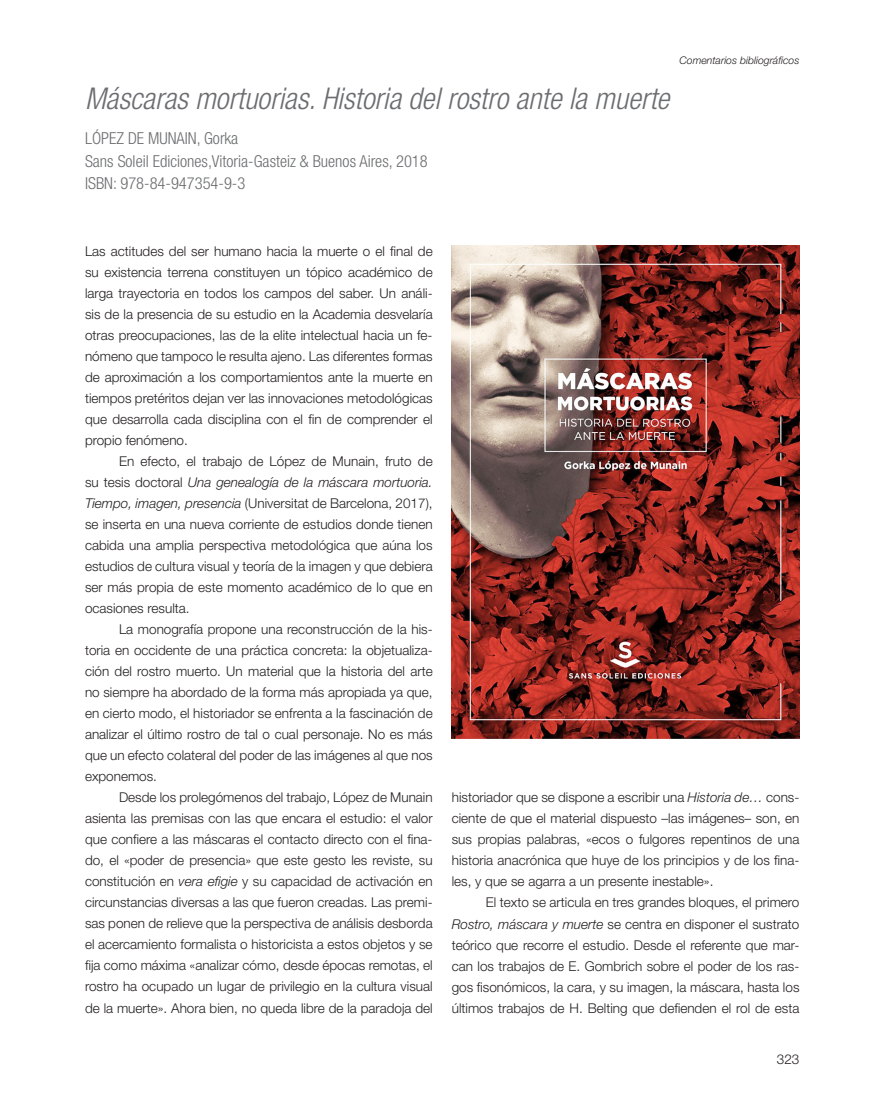
<style>
.page{position:relative;width:893px;height:1106px;background:#fff}
.page>*{position:absolute;margin:0;border:0;box-sizing:border-box;transform-origin:0 0}
.t1{font:italic 300 condensed 30px "Helvetica Neue LT Std";color:#6c6d70}
.t2{font:300 condensed 16.5px/22.5px "Helvetica Neue LT Std";color:#6c6d70}
.t3{font:300 13.5px/21px "Helvetica Neue LT Std";color:#231f20;text-align:justify}
.t4{font:italic 300 10.5px "Helvetica Neue LT Std";color:#231f20}
.s1{font-style:italic}
</style>
<div class="page">
<img style="left:452px;top:245px;width:347px;height:493px">
<h1 class="t1" style="left:85px;top:81px;width:586px">Máscaras mortuorias. Historia del rostro ante la muerte</h1>
<p class="t2" style="left:85px;top:127px;width:344px">LÓPEZ DE MUNAIN, Gorka<br>Sans Soleil Ediciones,Vitoria-Gasteiz &amp; Buenos Aires, 2018<br>ISBN: 978-84-947354-9-3</p>
<p class="t4" style="left:679px;top:54px;width:121px">Comentarios bibliográficos</p>
<p class="t3" style="left:85px;top:240px;width:349px">Las actitudes del ser humano hacia la muerte o el final de su existencia terrena constituyen un tópico académico de larga trayectoria en todos los campos del saber. Un análi&shy;sis de la presencia de su estudio en la Academia desvelaría otras preocupaciones, las de la elite intelectual hacia un fe&shy;nómeno que tampoco le resulta ajeno. Las diferentes formas de aproximación a los comportamientos ante la muerte en tiempos pretéritos dejan ver las innovaciones metodológicas que desarrolla cada disciplina con el fin de comprender el propio fenómeno.</p>
<p class="t3" style="left:85px;top:450px;width:349px;text-indent:34px">En efecto, el trabajo de López de Munain, fruto de su tesis doctoral <span class="s1">Una genealogía de la máscara mortuoria.<br>Tiempo, imagen, presencia</span> (Universitat de Barcelona, 2017), se inserta en una nueva corriente de estudios donde tienen cabida una amplia perspectiva metodológica que aúna los estudios de cultura visual y teoría de la imagen y que debiera ser más propia de este momento académico de lo que en ocasiones resulta.</p>
<p class="t3" style="left:85px;top:618px;width:349px;text-indent:34px">La monografía propone una reconstrucción de la his&shy;toria en occidente de una práctica concreta: la objetualiza&shy;ción del rostro muerto. Un material que la historia del arte no siempre ha abordado de la forma más apropiada ya que, en cierto modo, el historiador se enfrenta a la fascinación de analizar el último rostro de tal o cual personaje. No es más que un efecto colateral del poder de las imágenes al que nos exponemos.</p>
<p class="t3" style="left:85px;top:786px;width:349px;text-indent:34px">Desde los prolegómenos del trabajo, López de Munain asienta las premisas con las que encara el estudio: el valor que confiere a las máscaras el contacto directo con el fina&shy;do, el «poder de presencia» que este gesto les reviste, su constitución en <span class="s1">vera efigie</span> y su capacidad de activación en circunstancias diversas a las que fueron creadas. Las premi&shy;sas ponen de relieve que la perspectiva de análisis desborda el acercamiento formalista o historicista a estos objetos y se fija como máxima «analizar cómo, desde épocas remotas, el rostro ha ocupado un lugar de privilegio en la cultura visual de la muerte». Ahora bien, no queda libre de la paradoja del</p>
<p class="t3" style="left:452px;top:786px;width:349px">historiador que se dispone a escribir una <span class="s1">Historia de…</span> cons&shy;ciente de que el material dispuesto –las imágenes– son, en sus propias palabras, «ecos o fulgores repentinos de una historia anacrónica que huye de los principios y de los fina&shy;les, y que se agarra a un presente inestable».</p>
<p class="t3" style="left:452px;top:892px;width:349px;text-indent:34px">El texto se articula en tres grandes bloques, el primero <span class="s1">Rostro, máscara y muerte</span> se centra en disponer el sustrato teórico que recorre el estudio. Desde el referente que mar&shy;can los trabajos de E. Gombrich sobre el poder de los ras&shy;gos fisonómicos, la cara, y su imagen, la máscara, hasta los últimos trabajos de H. Belting que defienden el rol de esta</p>
<p class="t3" style="left:777px;top:1048px;width:24px">323</p>
</div>
